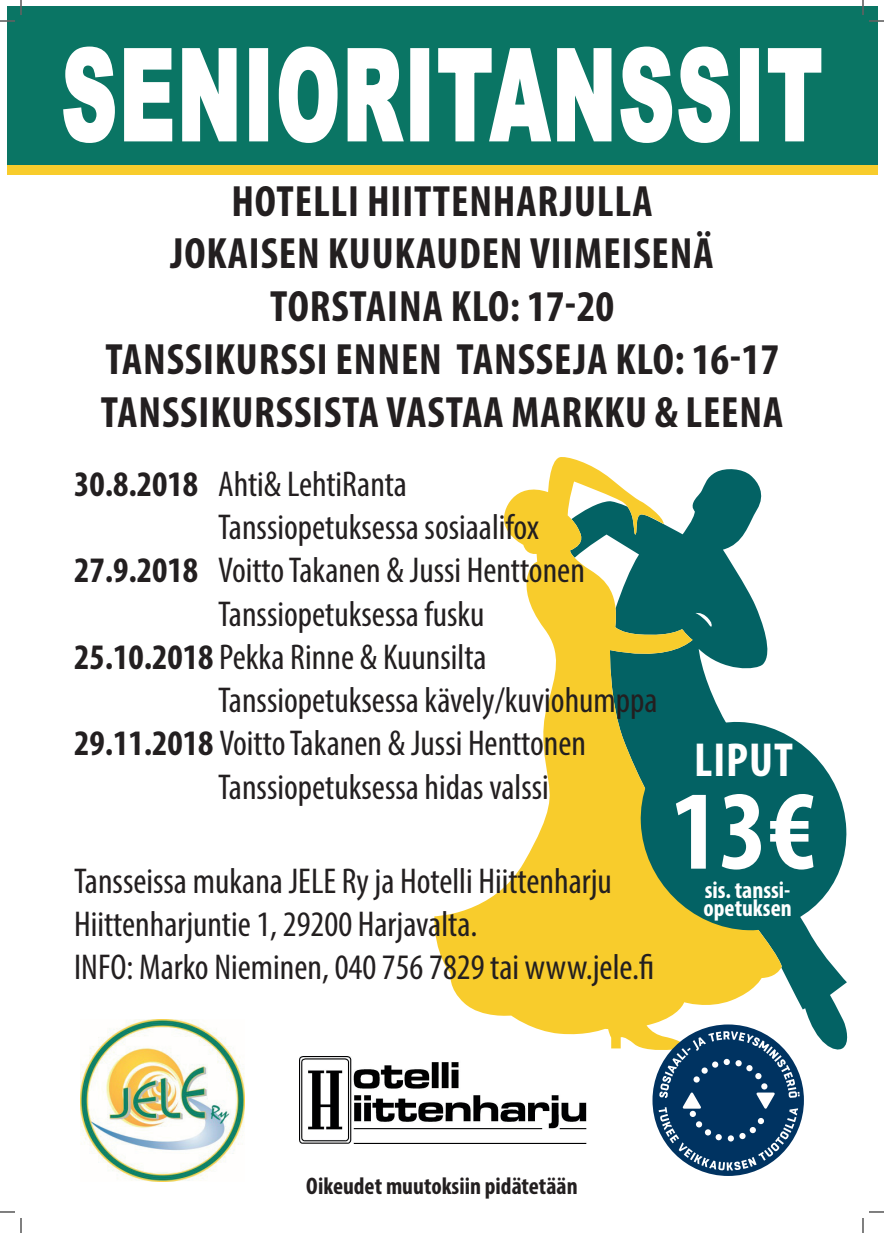
<style>
.page{position:relative;width:884px;height:1233px;background:#fff}
.page>*{position:absolute;margin:0;border:0;box-sizing:border-box;transform-origin:0 0}
.t1{font:900 127.5px "Arial";letter-spacing:.035em;color:#fff;scale:.6 1}
.t2{font:700 condensed 113.4px "Myriad Pro";color:#fff}
.t3{font:700 condensed 48px "Myriad Pro";letter-spacing:.02em;color:#fff}
.t4{font:700 condensed 44px/52.8px "Myriad Pro";letter-spacing:.02em;color:#231f20;text-align:center}
.t5{font:condensed 36px/43.2px "Myriad Pro";color:#231f20}
.t6{font:700 condensed 24px "Myriad Pro";color:#231f20}
.t7{font:700 condensed 24px/18px "Myriad Pro";color:#fff}
.s1{font-weight:700}
</style>
<div class="page">
<div style="left:7px;top:62px;width:870px;height:113px;background:#f8cc2c"></div>
<div style="left:7px;top:7px;width:870px;height:158px;background:#0a7564"></div>
<svg style="left:782px;top:931px;width:66px;height:119px;fill:#036264"></svg>
<svg style="left:434px;top:457px;width:348px;height:593px"></svg>
<svg style="left:63px;top:46px;width:52px;height:97px"></svg>
<svg style="left:124px;top:48px;width:49px;height:94px"></svg>
<svg style="left:182px;top:48px;width:55px;height:94px"></svg>
<div style="left:249px;top:48px;width:19px;height:93px;border:2px solid #fff"></div>
<svg style="left:278px;top:46px;width:60px;height:97px"></svg>
<svg style="left:347px;top:48px;width:57px;height:94px"></svg>
<div style="left:410px;top:48px;width:19px;height:93px;border:2px solid #fff"></div>
<svg style="left:438px;top:48px;width:174px;height:94px"></svg>
<svg style="left:620px;top:46px;width:111px;height:97px"></svg>
<div style="left:740px;top:48px;width:19px;height:93px;border:2px solid #fff"></div>
<svg style="left:767px;top:48px;width:55px;height:94px"></svg>
<img style="left:80px;top:1019px;width:165px;height:162px">
<svg style="left:638px;top:720px;width:209px;height:211px;background:#30796c"></svg>
<div style="left:652px;top:1024px;width:152px;height:152px;background:#003361;border-radius:50%"></div>
<svg style="left:659px;top:1031px;width:141px;height:139px"></svg>
<div style="left:739px;top:1133px;width:7px;height:6px;background:#fff;border-radius:50%"></div>
<img style="left:300px;top:1056px;width:286px;height:87px">
<svg style="left:0;top:1211px;width:15px;height:1px"></svg>
<svg style="left:869px;top:1211px;width:15px;height:1px"></svg>
<svg style="left:0;top:0;width:22px;height:22px"></svg>
<svg style="left:20px;top:1218px;width:2px;height:15px"></svg>
<svg style="left:862px;top:0;width:22px;height:22px"></svg>
<svg style="left:862px;top:1218px;width:2px;height:15px"></svg>
<h1 class="t1" style="left:62px;top:2px;width:1269px">SENIORITANSSIT</h1>
<p class="t4" style="left:101px;top:174px;width:684px">HOTELLI HIITTENHARJULLA<br>JOKAISEN KUUKAUDEN VIIMEISENÄ<br>TORSTAINA KLO: 17-20<br>TANSSIKURSSI ENNEN TANSSEJA KLO: 16-17<br>TANSSIKURSSISTA VASTAA MARKKU &amp; LEENA</p>
<p class="t5" style="left:74px;top:462px;width:334px"><span class="s1">30.8.2018</span> Ahti&amp; LehtiRanta</p>
<p class="t5" style="left:218px;top:505px;width:322px">Tanssiopetuksessa sosiaalifox</p>
<p class="t5" style="left:74px;top:548px;width:512px"><span class="s1">27.9.2018</span> Voitto Takanen &amp; Jussi Henttonen</p>
<p class="t5" style="left:218px;top:592px;width:268px">Tanssiopetuksessa fusku</p>
<p class="t5" style="left:74px;top:635px;width:414px"><span class="s1">25.10.2018</span> Pekka Rinne &amp; Kuunsilta</p>
<p class="t5" style="left:218px;top:678px;width:441px">Tanssiopetuksessa kävely/kuviohumppa</p>
<p class="t5" style="left:74px;top:721px;width:513px"><span class="s1">29.11.2018</span> Voitto Takanen &amp; Jussi Henttonen</p>
<p class="t5" style="left:218px;top:764px;width:332px">Tanssiopetuksessa hidas valssi</p>
<p class="t5" style="left:74px;top:859px;width:582px">Tansseissa mukana JELE Ry ja Hotelli Hiittenharju<br>Hiittenharjuntie 1, 29200 Harjavalta.<br>INFO: Marko Nieminen, 040 756 7829 tai www.jele.fi</p>
<h3 class="t3" style="left:694px;top:730px;width:100px">LIPUT</h3>
<h2 class="t2" style="left:671px;top:760px;width:146px">13€</h2>
<p class="t7" style="left:703px;top:880px;width:90px">sis. tanssi&shy;opetuksen</p>
<p class="t6" style="left:306px;top:1171px;width:273px">Oikeudet muutoksiin pidätetään</p>
</div>
